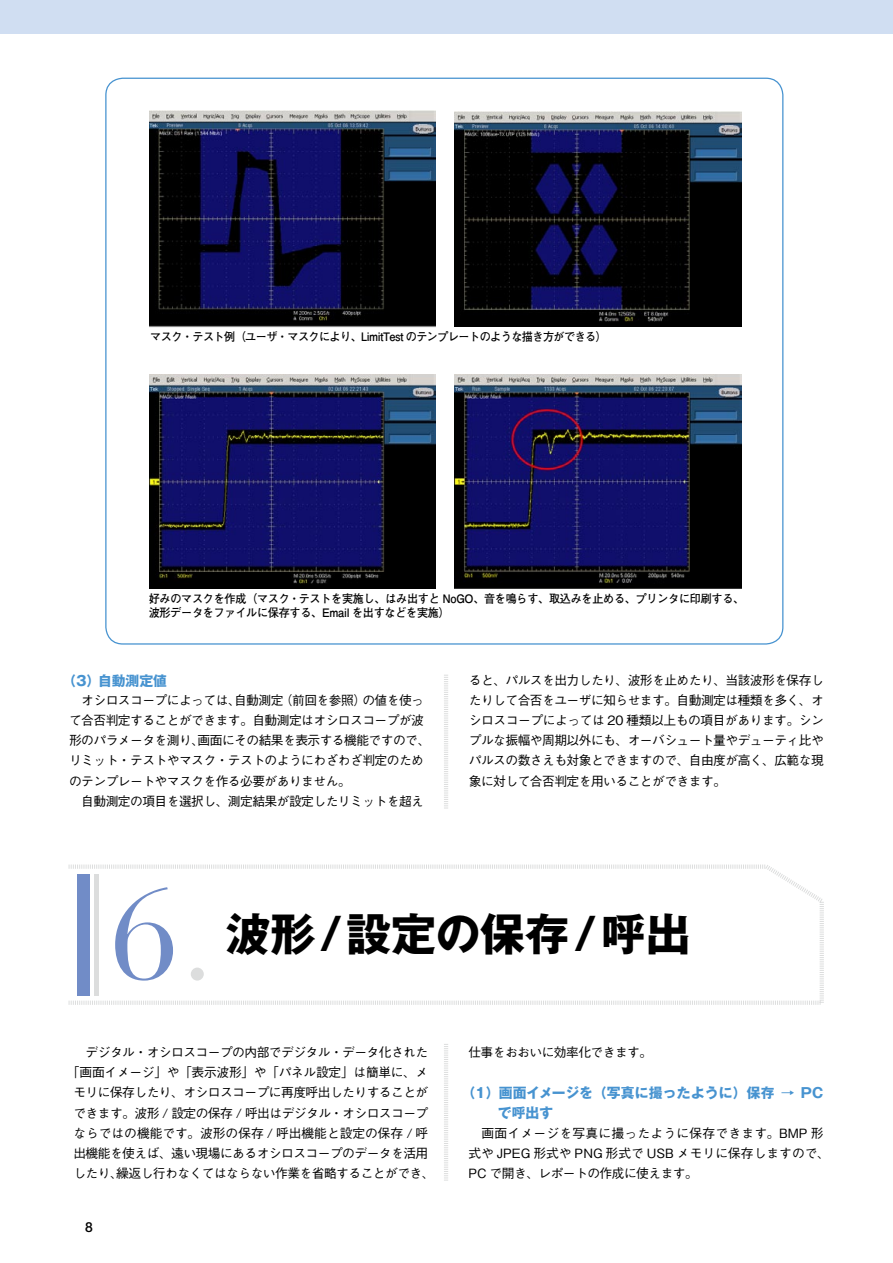
<style>
.page{position:relative;width:893px;height:1263px;background:#fff}
.page>*{position:absolute;margin:0;border:0;box-sizing:border-box;transform-origin:0 0}
.t1{font:127.5px "Bauer Bodoni";color:#718cc7}
.t2{font:700 44.7px "Gothic MB101 Pro";color:#000}
.t3{font:700 13.8px/20.2px "Gothic MB101 Pro";color:#4793d0}
.t4{font:500 12.75px/20.2px "Gothic BBB Pro";letter-spacing:-.04em;color:#000;text-align:center}
.t5{font:500 12.75px/20.2px "Gothic BBB Pro";color:#000}
.t6{font:700 11.7px/13.8px "Futo Go B101 Pro";letter-spacing:-.025em;color:#000;scale:.95 1}
.t7{font:700 11.7px "Futo Go B101 Pro";letter-spacing:-.05em;color:#000;scale:.95 1}
.s1{color:#dcdddd}
</style>
<div class="page">
<svg style="left:444px;top:1044px;width:4px;height:137px"></svg>
<svg style="left:68px;top:864px;width:756px;height:141px"></svg>
<hr style="left:94px;top:874px;width:4px;height:121px;background:#dcdddd">
<div style="left:77px;top:874px;width:13px;height:121px;background:#718cc7"></div>
<img style="left:150px;top:111px;width:286px;height:216px">
<img style="left:455px;top:112px;width:286px;height:214px">
<img style="left:149px;top:374px;width:287px;height:214px">
<img style="left:455px;top:374px;width:286px;height:215px">
<svg style="left:444px;top:675px;width:4px;height:134px"></svg>
<div style="left:0;top:0;width:893px;height:34px;background:#d0def2"></div>
<p class="t7" style="left:150px;top:328px;width:482px">マスク・テスト例（ユーザ・マスクにより、LimitTest のテンプレートのような描き方ができる）</p>
<p class="t6" style="left:149px;top:590px;width:628px">好みのマスクを作成（マスク・テストを実施し、はみ出すと NoGO、音を鳴らす、取込みを止める、プリンタに印刷する、波形データをファイルに保存する、Email を出すなどを実施）</p>
<p class="t3" style="left:62px;top:668px;width:106px">（3）自動測定値</p>
<p class="t4" style="left:69px;top:688px;width:363px;text-align:left">　オシロスコープによっては、自動測定（前回を参照）の値を使って合否判定することができます。自動測定はオシロスコープが波形のパラメータを測り、画面にその結果を表示する機能ですので、リミット・テストやマスク・テストのようにわざわざ判定のためのテンプレートやマスクを作る必要がありません。<br>　自動測定の項目を選択し、測定結果が設定したリミットを超え</p>
<p class="t4" style="left:469px;top:668px;width:357px;text-align:justify">ると、パルスを出力したり、波形を止めたり、当該波形を保存したりして合否をユーザに知らせます。自動測定は種類を多く、オシロスコープによっては 20 種類以上もの項目があります。シンプルな振幅や周期以外にも、オーバシュート量やデューティ比やパルスの数さえも対象とできますので、自由度が高く、広範な現象に対して合否判定を用いることができます。</p>
<h1 class="t1" style="left:109px;top:859px;width:108px">6<span class="s1">.</span></h1>
<h2 class="t2" style="left:226px;top:897px;width:466px">波形/設定の保存/呼出</h2>
<p class="t4" style="left:67px;top:1040px;width:369px">　デジタル・オシロスコープの内部でデジタル・データ化された「画面イメージ」や「表示波形」や「パネル設定」は簡単に、メモリに保存したり、オシロスコープに再度呼出したりすることができます。波形 / 設定の保存 / 呼出はデジタル・オシロスコープならではの機能です。波形の保存 / 呼出機能と設定の保存 / 呼出機能を使えば、遠い現場にあるオシロスコープのデータを活用したり、繰返し行わなくてはならない作業を省略することができ、</p>
<p class="t4" style="left:468px;top:1040px;width:185px">仕事をおおいに効率化できます。</p>
<p class="t3" style="left:468px;top:1080px;width:356px;text-indent:-7px">（1）画面イメージを（写真に撮ったように）保存 → PC　　で呼出す</p>
<p class="t5" style="left:468px;top:1121px;width:363px">　画面イメージを写真に撮ったように保存できます。BMP 形式や JPEG 形式や PNG 形式で USB メモリに保存しますので、<br>PC で開き、レポートの作成に使えます。</p>
</div>
